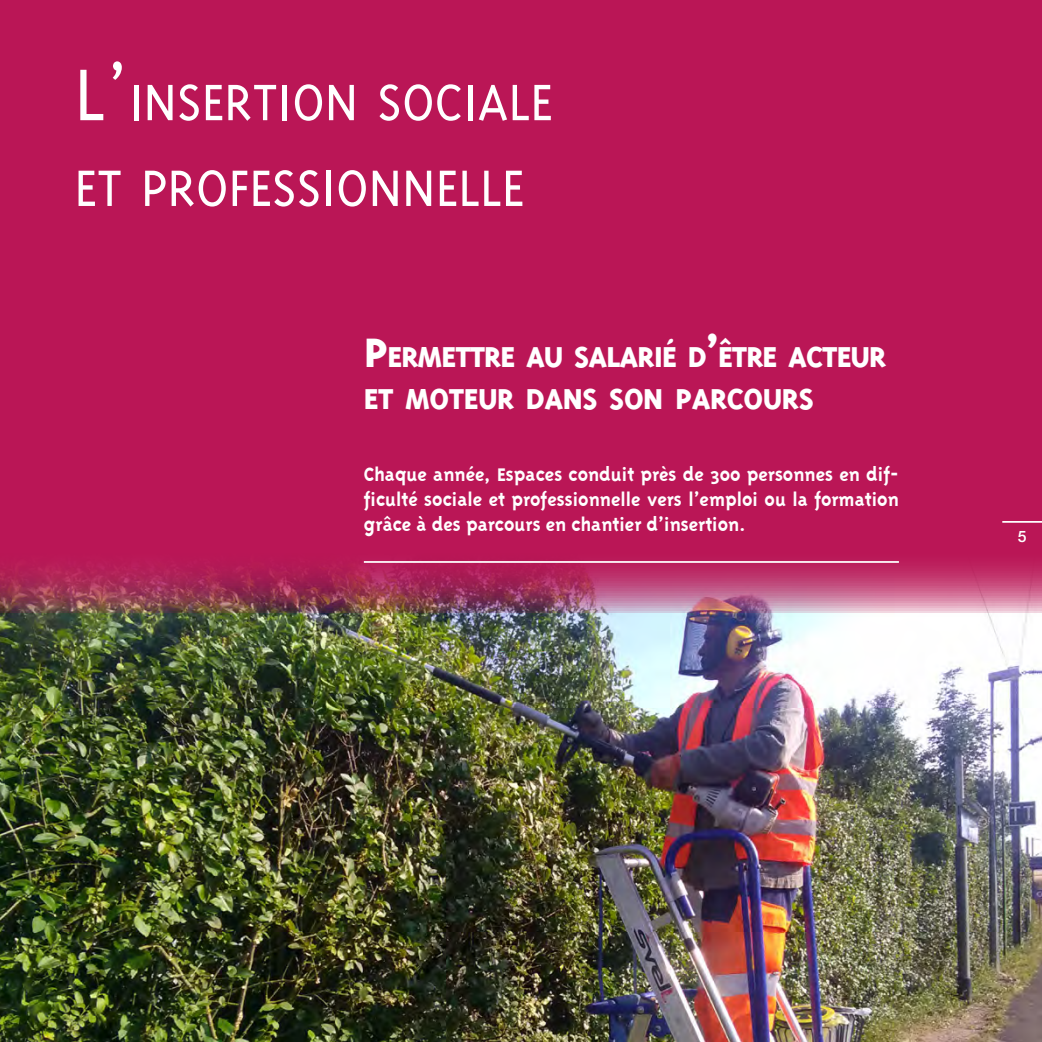
<style>
.page{position:relative;width:1042px;height:1042px;background:#fff}
.page>*{position:absolute;margin:0;border:0;box-sizing:border-box;transform-origin:0 0}
.t1{font:300 58.8px/85.8px "Triplex";color:#fff}
.t2{font:800 33.07px/42px "Triplex";letter-spacing:-.03em;color:#fff}
.t3{font:700 21px/25.2px "Triplex";color:#fff;text-align:justify}
.t4{font:500 15.75px "Helvetica Neue LT Std";color:#fff}
.s1{font-size:84px}
.s2{font-size:47.25px}
</style>
<div class="page">
<img style="left:0;top:630px;width:1042px;height:412px">
<div style="left:0;top:0;width:1042px;height:613px;background:#ba1656"></div>
<img style="left:0;top:561px;width:1042px;height:69px">
<hr style="left:364px;top:561px;width:535px;height:2px;background:#fff">
<hr style="left:1002px;top:521px;width:40px;height:2px;background:#fff">
<h1 class="t1" style="left:74px;top:59px;width:480px"><span class="s1">L’</span>INSERTION SOCIALE<br>ET PROFESSIONNELLE</h1>
<h2 class="t2" style="left:364px;top:335px;width:524px"><span class="s2">P</span>ERMETTRE AU SALARIÉ D<span class="s2">’</span>ÊTRE ACTEUR<br>ET MOTEUR DANS SON PARCOURS</h2>
<p class="t3" style="left:364px;top:461px;width:536px">Chaque année, Espaces conduit près de 300 personnes en dif&shy;ficulté sociale et professionnelle vers l’emploi ou la formation grâce à des parcours en chantier d’insertion.</p>
<p class="t4" style="left:1018px;top:527px;width:10px">5</p>
</div>
